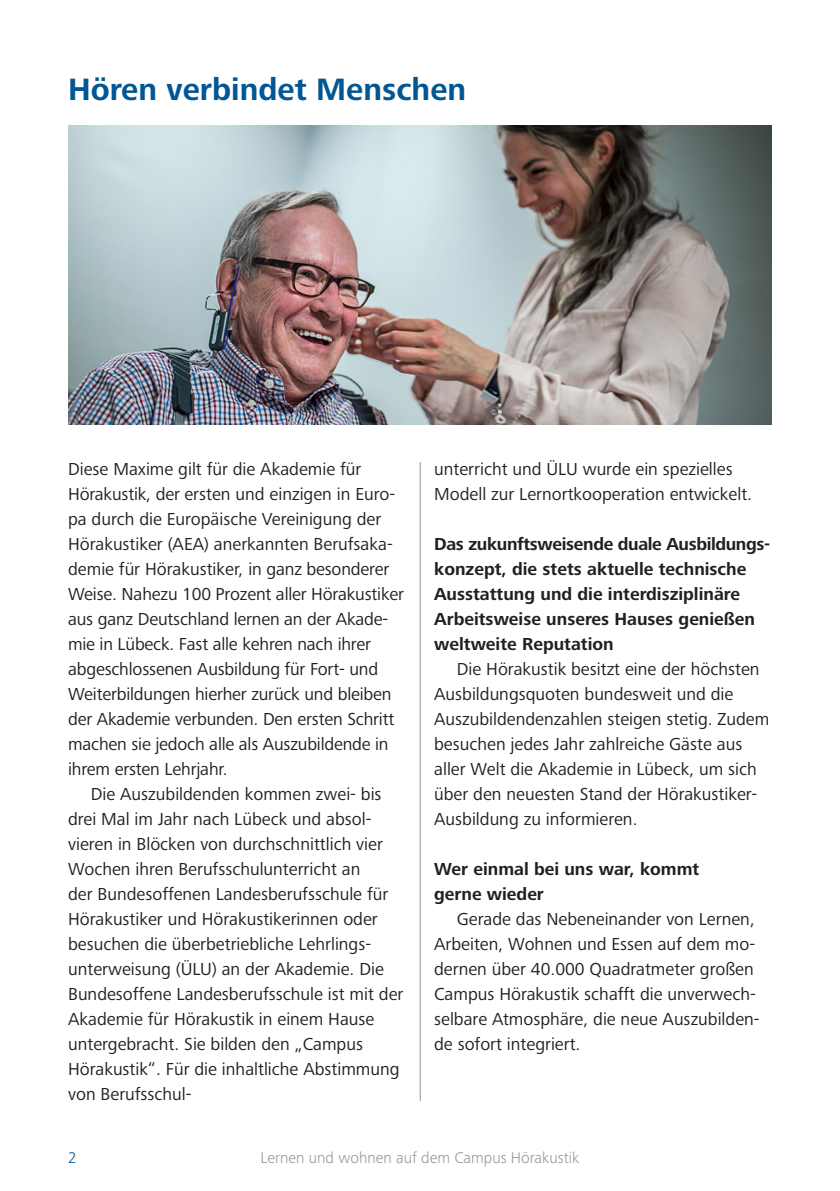
<style>
.page{position:relative;width:840px;height:1191px;background:#fff}
.page>*{position:absolute;margin:0;border:0;box-sizing:border-box;transform-origin:0 0}
.t1{font:700 32px "Frutiger Next LTW1 G";color:#005794}
.t2{font:18px/25px "Frutiger Next LTW1 G";color:#231f20}
.t3{font:700 18px/25px "Frutiger Next LTW1 G";color:#231f20}
.t4{font:300 16px "Frutiger Next LTW1 G";color:#939598}
.t5{font:300 16px "Frutiger Next LTW1 G";color:#005794}
</style>
<div class="page">
<img style="left:68px;top:125px;width:703px;height:299px">
<hr style="left:419px;top:462px;width:1px;height:639px;background:#939598">
<p class="t1" style="left:68px;top:71px;width:399px">Hören verbindet Menschen</p>
<p class="t2" style="left:68px;top:457px;width:337px">Diese Maxime gilt für die Akademie für Hörakustik, der ersten und einzigen in Euro&shy;pa durch die Europäische Vereinigung der Hörakustiker (AEA) anerkannten Berufsaka&shy;demie für Hörakustiker, in ganz besonderer Weise. Nahezu 100 Prozent aller Hörakustiker aus ganz Deutschland lernen an der Akade&shy;mie in Lübeck. Fast alle kehren nach ihrer abgeschlossenen Ausbildung für Fort- und Weiterbildungen hierher zurück und bleiben der Akademie verbunden. Den ersten Schritt machen sie jedoch alle als Auszubildende in ihrem ersten Lehrjahr.</p>
<p class="t2" style="left:68px;top:782px;width:336px;text-indent:23px">Die Auszubildenden kommen zwei- bis drei Mal im Jahr nach Lübeck und absol&shy;vieren in Blöcken von durchschnittlich vier Wochen ihren Berufsschulunterricht an<br>der Bundesoffenen Landesberufsschule für Hörakustiker und Hörakustikerinnen oder besuchen die überbetriebliche Lehrlings&shy;unterweisung (ÜLU) an der Akademie. Die Bundesoffene Landesberufsschule ist mit der Akademie für Hörakustik in einem Hause untergebracht. Sie bilden den „Campus Hörakustik“. Für die inhaltliche Abstimmung von Berufsschul-</p>
<p class="t2" style="left:434px;top:457px;width:319px">unterricht und ÜLU wurde ein spezielles<br>Modell zur Lernortkooperation entwickelt.</p>
<p class="t3" style="left:434px;top:532px;width:337px">Das zukunftsweisende duale Ausbildungs&shy;konzept, die stets aktuelle technische Ausstattung und die interdisziplinäre Arbeitsweise unseres Hauses genießen weltweite Reputation</p>
<p class="t2" style="left:434px;top:657px;width:336px;text-indent:23px">Die Hörakustik besitzt eine der höchsten Ausbildungsquoten bundesweit und die Auszubildendenzahlen steigen stetig. Zudem besuchen jedes Jahr zahlreiche Gäste aus aller Welt die Akademie in Lübeck, um sich über den neuesten Stand der Hörakustiker-Ausbildung zu informieren.</p>
<p class="t3" style="left:434px;top:857px;width:266px">Wer einmal bei uns war, kommt gerne wieder</p>
<p class="t2" style="left:434px;top:907px;width:327px;text-indent:23px">Gerade das Nebeneinander von Lernen, Arbeiten, Wohnen und Essen auf dem mo&shy;dernen über 40.000 Quadratmeter großen Campus Hörakustik schafft die unverwech&shy;selbare Atmosphäre, die neue Auszubilden&shy;de sofort integriert.</p>
<p class="t5" style="left:68px;top:1148px;width:10px">2</p>
<p class="t4" style="left:260px;top:1148px;width:320px">Lernen und wohnen auf dem Campus Hörakustik</p>
</div>
